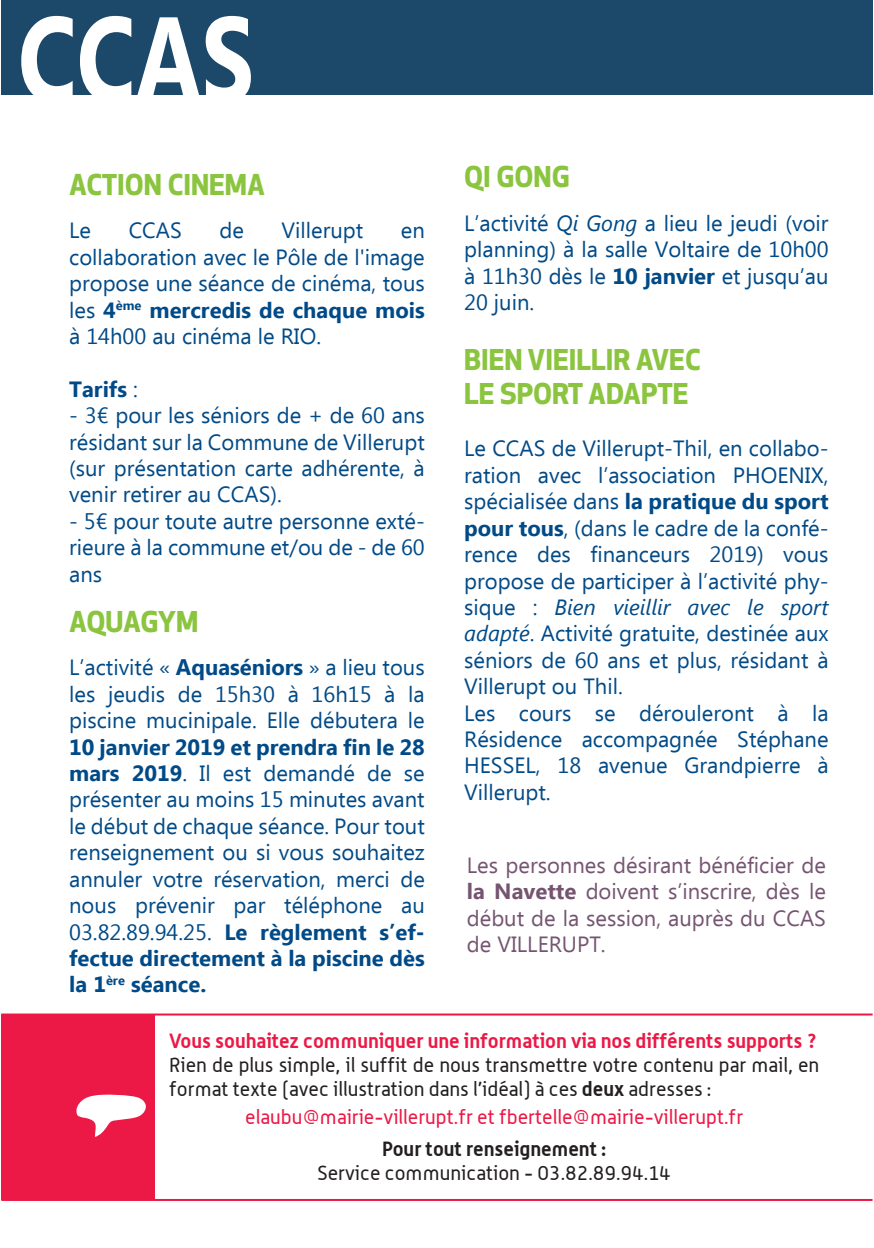
<style>
.page{position:relative;width:874px;height:1248px;background:#fff}
.page>*{position:absolute;margin:0;border:0;box-sizing:border-box;transform-origin:0 0}
.t1{font:700 119.4px "Ebrima";color:#fff;scale:.79 1}
.t2{font:700 28px/33.6px "Apex New";color:#8bc53f}
.t3{font:700 28px "Apex New";letter-spacing:-.02em;color:#8bc53f}
.t4{font:22px/26.4px "Ebrima";color:#004a87;text-align:justify}
.t5{font:22px/26.4px "Ebrima";color:#755471;text-align:justify}
.t6{font:italic 22px "Segoe UI";color:#004a87}
.t7{font:700 22px "Ebrima";color:#004a87}
.t8{font:20px/24px "Alwyn";color:#231f20}
.t9{font:700 20px "Alwyn";color:#ec1846}
.t10{font:20px "Alwyn";color:#ec1846}
.t11{font:700 20px "Alwyn";color:#231f20}
.s1{font-weight:700}
.s2{font-weight:400}
.s3{font-family:"Segoe UI";font-style:italic}
.s4{font-family:"Ebrima";font-style:normal}
</style>
<div class="page">
<hr style="left:1px;top:1013px;width:871px;height:2px;background:#ec1846">
<div style="left:1px;top:1014px;width:153px;height:185px;background:#ec1846"></div>
<svg style="left:76px;top:1094px;width:70px;height:42px"></svg>
<hr style="left:1px;top:1198px;width:871px;height:2px;background:#ec1846">
<div style="left:1px;top:0;width:871px;height:94px;background:#1c496a"></div>
<h1 class="t1" style="left:18px;top:-30px;width:300px">CCAS</h1>
<p class="t2" style="left:69px;top:167px;width:197px">ACTION CINEMA</p>
<p class="t4" style="left:69px;top:219px;width:23px">Le</p>
<p class="t4" style="left:129px;top:219px;width:55px">CCAS</p>
<p class="t4" style="left:219px;top:219px;width:26px">de</p>
<p class="t4" style="left:281px;top:219px;width:83px">Villerupt</p>
<p class="t4" style="left:69px;top:219px;width:357px;text-indent:331px">en collaboration avec le Pôle de l'image propose une séance de cinéma, tous les <span class="s1">4</span><sup>ème</sup> <span class="s1">mercredis de chaque mois </span>à 14h00 au cinéma le RIO.</p>
<p class="t7" style="left:69px;top:372px;width:70px">Tarifs <span class="s2">:</span></p>
<p class="t4" style="left:69px;top:403px;width:357px">- 3€ pour les séniors de + de 60 ans résidant sur la Commune de Villerupt (sur présentation carte adhérente, à venir retirer au CCAS).</p>
<p class="t4" style="left:69px;top:509px;width:357px">- 5€ pour toute autre personne exté&shy;rieure à la commune et/ou de - de 60 ans</p>
<p class="t3" style="left:69px;top:601px;width:131px">AQUAGYM</p>
<p class="t4" style="left:69px;top:655px;width:357px">L’activité « <span class="s1">Aquaséniors</span> » a lieu tous les jeudis de 15h30 à 16h15 à la piscine mucinipale. Elle débutera le</p>
<p class="t4" style="left:69px;top:735px;width:357px"><span class="s1">10 janvier 2019 et prendra fin le 28 mars 2019</span>. Il est demandé de se présenter au moins 15 minutes avant le début de chaque séance. Pour tout renseignement ou si vous souhaitez annuler votre réservation, merci de nous prévenir par téléphone au 03.82.89.94.25. <span class="s1">Le règlement s’ef&shy;fectue directement à la piscine dès la 1</span><sup>ère</sup> <span class="s1">séance.</span></p>
<p class="t2" style="left:464px;top:159px;width:107px">QI GONG</p>
<p class="t4" style="left:464px;top:211px;width:366px">L’activité <span class="s3">Qi Gong</span> a lieu le jeudi (voir planning) à la salle Voltaire de 10h00 à 11h30 dès le <span class="s1">10 janvier</span> et jusqu’au 20 juin.</p>
<p class="t2" style="left:464px;top:341px;width:238px">BIEN VIEILLIR AVEC<br>LE SPORT ADAPTE</p>
<p class="t4" style="left:464px;top:437px;width:366px">Le CCAS de Villerupt-Thil, en collabo&shy;ration avec l’association PHOENIX, spécialisée dans <span class="s1">la pratique du sport pour tous</span>, (dans le cadre de la confé&shy;rence des financeurs 2019) vous propose de participer à l’activité phy-</p>
<p class="t6" style="left:464px;top:591px;width:366px"><span class="s4">sique :</span> Bien vieillir avec le sport</p>
<p class="t4" style="left:464px;top:621px;width:366px;text-align:left"><span class="s3">adapté</span>. Activité gratuite, destinée aux séniors de 60 ans et plus, résidant à<br>Villerupt ou Thil.<br>Les cours se dérouleront à la<br>Résidence accompagnée Stéphane<br>HESSEL, 18 avenue Grandpierre à<br>Villerupt.</p>
<p class="t5" style="left:466px;top:853px;width:360px">Les personnes désirant bénéficier de <span class="s1">la Navette</span> doivent s’inscrire, dès le début de la session, auprès du CCAS de VILLERUPT.</p>
<p class="t9" style="left:169px;top:1028px;width:649px">Vous souhaitez communiquer une information via nos différents supports ?</p>
<p class="t8" style="left:169px;top:1052px;width:651px">Rien de plus simple, il suffit de nous transmettre votre contenu par mail, en format texte (avec illustration dans l’idéal) à ces <span class="s1">deux</span> adresses :</p>
<p class="t10" style="left:245px;top:1105px;width:499px">elaubu@mairie-villerupt.fr et fbertelle@mairie-villerupt.fr</p>
<p class="t11" style="left:382px;top:1136px;width:226px">Pour tout renseignement :</p>
<p class="t8" style="left:317px;top:1160px;width:354px">Service communication - 03.82.89.94.14</p>
</div>
